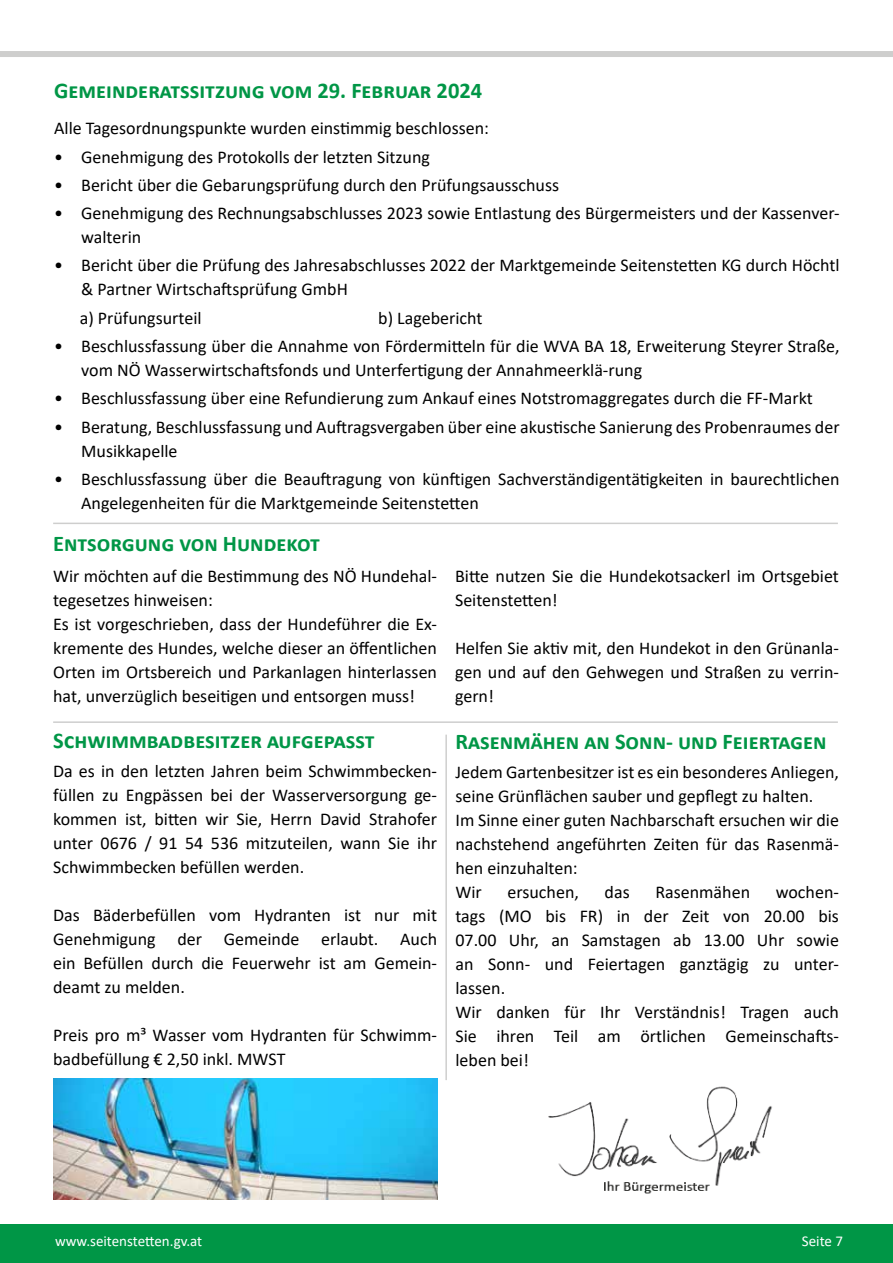
<style>
.page{position:relative;width:893px;height:1263px;background:#fff}
.page>*{position:absolute;margin:0;border:0;box-sizing:border-box;transform-origin:0 0}
.t1{font:700 22.5px "Calibri";color:#009646}
.t2{font:700 22.5px "Calibri";color:#009647}
.t3{font:18px/24px "Calibri";color:#000}
.t4{font:15px "Calibri";color:#fff}
</style>
<div class="page">
<div style="left:0;top:1225px;width:893px;height:38px;background:#009646"></div>
<div style="left:0;top:51px;width:893px;height:6px;background:#cececd"></div>
<img style="left:548px;top:1086px;width:224px;height:108px">
<hr style="left:53px;top:721px;width:785px;height:2px;background:#9d9d9c">
<img style="left:53px;top:1078px;width:384px;height:122px">
<hr style="left:53px;top:523px;width:785px;height:1px;background:#9d9d9c">
<hr style="left:445px;top:735px;width:2px;height:345px;background:#9d9d9c">
<p class="t1" style="left:54px;top:74px;width:429px">Gemeinderatssitzung vom 29. Februar 2024</p>
<p class="t3" style="left:54px;top:116px;width:436px">Alle Tagesordnungspunkte wurden einstimmig beschlossen:</p>
<p class="t3" style="left:54px;top:144px;width:377px">• Genehmigung des Protokolls der letzten Sitzung</p>
<p class="t3" style="left:54px;top:173px;width:506px">• Bericht über die Gebarungsprüfung durch den Prüfungsausschuss</p>
<p class="t3" style="left:81px;top:201px;width:760px;text-indent:-27px">• Genehmigung des Rechnungsabschlusses 2023 sowie Entlastung des Bürgermeisters und der Kassenver&shy;walterin</p>
<p class="t3" style="left:81px;top:253px;width:760px;text-indent:-27px">• Bericht über die Prüfung des Jahresabschlusses 2022 der Marktgemeinde Seitenstetten KG durch Höchtl &amp; Partner Wirtschaftsprüfung GmbH</p>
<p class="t3" style="left:80px;top:305px;width:123px">a) Prüfungsurteil</p>
<p class="t3" style="left:378px;top:305px;width:106px">b) Lagebericht</p>
<p class="t3" style="left:81px;top:334px;width:760px;text-indent:-27px">• Beschlussfassung über die Annahme von Fördermitteln für die WVA BA 18, Erweiterung Steyrer Straße, vom NÖ Wasserwirtschaftsfonds und Unterfertigung der Annahmeerklä-rung</p>
<p class="t3" style="left:54px;top:386px;width:760px">• Beschlussfassung über eine Refundierung zum Ankauf eines Notstromaggregates durch die FF-Markt</p>
<p class="t3" style="left:81px;top:414px;width:760px;text-indent:-27px">• Beratung, Beschlussfassung und Auftragsvergaben über eine akustische Sanierung des Probenraumes der<br>Musikkapelle</p>
<p class="t3" style="left:81px;top:466px;width:760px;text-indent:-27px">• Beschlussfassung über die Beauftragung von künftigen Sachverständigentätigkeiten in baurechtlichen<br>Angelegenheiten für die Marktgemeinde Seitenstetten</p>
<p class="t1" style="left:53px;top:527px;width:268px">Entsorgung von Hundekot</p>
<p class="t3" style="left:53px;top:563px;width:385px">Wir möchten auf die Bestimmung des NÖ Hundehal&shy;tegesetzes hinweisen:<br>Es ist vorgeschrieben, dass der Hundeführer die Ex&shy;kremente des Hundes, welche dieser an öffentlichen Orten im Ortsbereich und Parkanlagen hinterlassen hat, unverzüglich beseitigen und entsorgen muss!</p>
<p class="t3" style="left:455px;top:563px;width:385px">Bitte nutzen Sie die Hundekotsackerl im Ortsgebiet<br>Seitenstetten!</p>
<p class="t3" style="left:455px;top:635px;width:385px;text-align:justify">Helfen Sie aktiv mit, den Hundekot in den Grünanla&shy;gen und auf den Gehwegen und Straßen zu verrin&shy;gern!</p>
<p class="t2" style="left:53px;top:725px;width:323px">Schwimmbadbesitzer aufgepasst</p>
<p class="t3" style="left:53px;top:758px;width:385px;text-align:justify">Da es in den letzten Jahren beim Schwimmbecken&shy;füllen zu Engpässen bei der Wasserversorgung ge&shy;kommen ist, bitten wir Sie, Herrn David Strahofer unter 0676 / 91 54 536 mitzuteilen, wann Sie ihr Schwimmbecken befüllen werden.</p>
<p class="t3" style="left:53px;top:902px;width:385px;text-align:justify">Das Bäderbefüllen vom Hydranten ist nur mit Genehmigung der Gemeinde erlaubt. Auch ein Befüllen durch die Feuerwehr ist am Gemein&shy;deamt zu melden.</p>
<p class="t3" style="left:53px;top:1022px;width:385px">Preis pro m³ Wasser vom Hydranten für Schwimm&shy;badbefüllung € 2,50 inkl. MWST</p>
<p class="t1" style="left:455px;top:726px;width:373px">Rasenmähen an Sonn- und Feiertagen</p>
<p class="t3" style="left:455px;top:759px;width:385px">Jedem Gartenbesitzer ist es ein besonderes Anliegen, seine Grünflächen sauber und gepflegt zu halten.<br>Im Sinne einer guten Nachbarschaft ersuchen wir die nachstehend angeführten Zeiten für das Rasenmä&shy;hen einzuhalten:<br>Wir</p>
<p class="t3" style="left:455px;top:879px;width:385px;text-indent:320px">wochen&shy;tags (MO bis FR) in der Zeit von 20.00 bis<br>07.00 Uhr, an Samstagen ab 13.00 Uhr sowie an Sonn- und Feiertagen ganztägig zu unter&shy;lassen.<br>Wir danken für Ihr Verständnis! Tragen auch<br>Sie ihren Teil am örtlichen Gemeinschafts&shy;leben bei!</p>
<p class="t3" style="left:508px;top:879px;width:73px">ersuchen,</p>
<p class="t3" style="left:605px;top:879px;width:27px">das</p>
<p class="t3" style="left:655px;top:879px;width:96px">Rasenmähen</p>
<p class="t4" style="left:55px;top:1230px;width:149px">www.seitenstetten.gv.at</p>
<p class="t4" style="left:802px;top:1230px;width:43px">Seite 7</p>
</div>
